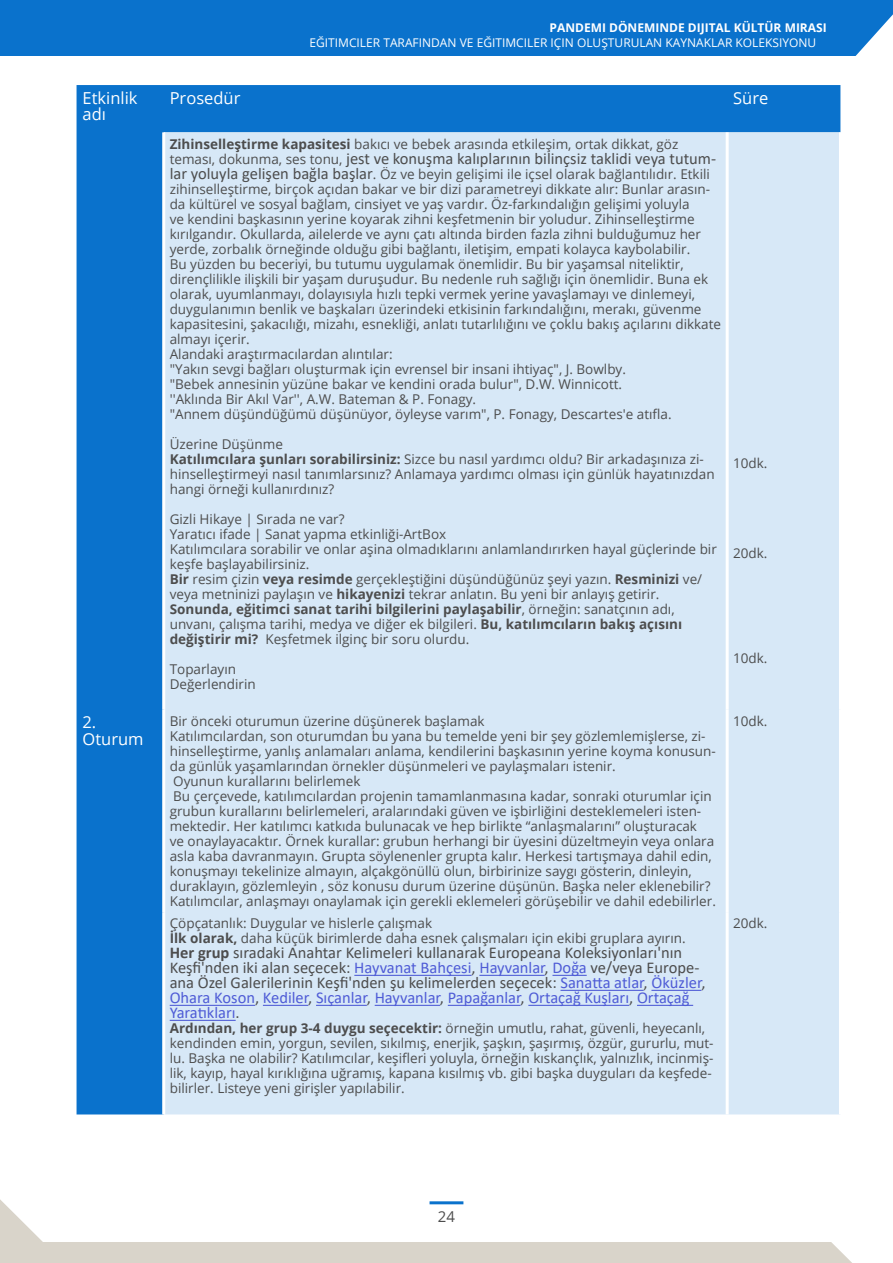
<style>
.page{position:relative;width:893px;height:1263px;background:#fff}
.page>*{position:absolute;margin:0;border:0;box-sizing:border-box;transform-origin:0 0}
.t1{font:16.5px/15px "Calibri";color:#4d4d4d}
.t2{font:16.5px/16.5px "Open Sans";color:#fff}
.t3{font:15px "Open Sans";color:#4d4d4d}
.t4{font:13.5px/15px "Open Sans";color:#4d4d4d}
.t5{font:12px "Open Sans";color:#fff}
.t6{font:700 12px "Open Sans";color:#fff}
.s1{font-weight:700}
.s2{font-family:"Open Sans";font-size:13.5px}
.s3{font-family:"Calibri";font-size:16.5px}
.s4{color:#4f5cd6}
</style>
<div class="page">
<div style="left:0;top:0;width:893px;height:56px;background:#0a72cc"></div>
<div style="left:0;top:1242px;width:893px;height:21px;background:#d9d4ca"></div>
<svg style="left:855px;top:14px;width:38px;height:42px"></svg>
<svg style="left:831px;top:1242px;width:62px;height:21px"></svg>
<hr style="left:430px;top:1201px;width:33px;height:3px;background:#0a72cc">
<svg style="left:0;top:1199px;width:43px;height:43px"></svg>
<div style="left:77px;top:85px;width:763px;height:1029px;background:#0a72cc"></div>
<div style="left:165px;top:132px;width:674px;height:982px;background:#d7e8f7"></div>
<hr style="left:162px;top:132px;width:3px;height:578px;background:#fff">
<hr style="left:839px;top:132px;width:3px;height:578px;background:#fff">
<hr style="left:162px;top:710px;width:3px;height:202px;background:#fff">
<hr style="left:839px;top:710px;width:3px;height:202px;background:#fff">
<hr style="left:162px;top:912px;width:3px;height:202px;background:#fff">
<hr style="left:839px;top:912px;width:3px;height:202px;background:#fff">
<hr style="left:726px;top:132px;width:3px;height:578px;background:#fff">
<hr style="left:726px;top:710px;width:3px;height:202px;background:#fff">
<hr style="left:726px;top:912px;width:3px;height:202px;background:#fff">
<hr style="left:354px;top:975px;width:118px;height:1px;background:#4f5cd6">
<hr style="left:479px;top:975px;width:66px;height:1px;background:#4f5cd6">
<hr style="left:552px;top:975px;width:35px;height:1px;background:#4f5cd6">
<hr style="left:560px;top:990px;width:84px;height:1px;background:#4f5cd6">
<hr style="left:651px;top:990px;width:50px;height:1px;background:#4f5cd6">
<hr style="left:170px;top:1005px;width:85px;height:1px;background:#4f5cd6">
<hr style="left:263px;top:1005px;width:45px;height:1px;background:#4f5cd6">
<hr style="left:316px;top:1005px;width:51px;height:1px;background:#4f5cd6">
<hr style="left:375px;top:1005px;width:65px;height:1px;background:#4f5cd6">
<hr style="left:448px;top:1005px;width:72px;height:1px;background:#4f5cd6">
<hr style="left:528px;top:1005px;width:101px;height:1px;background:#4f5cd6">
<hr style="left:637px;top:1005px;width:56px;height:1px;background:#4f5cd6">
<hr style="left:170px;top:1020px;width:66px;height:1px;background:#4f5cd6">
<p class="t6" style="left:550px;top:19px;width:279px">PANDEMI DÖNEMINDE DIJITAL KÜLTÜR MIRASI</p>
<p class="t5" style="left:309px;top:34px;width:508px">EĞITIMCILER TARAFINDAN VE EĞITIMCILER IÇIN OLUŞTURULAN KAYNAKLAR KOLEKSIYONU</p>
<p class="t2" style="left:83px;top:89px;width:56px">Etkinlik adı</p>
<p class="t2" style="left:170px;top:89px;width:72px">Prosedür</p>
<p class="t2" style="left:733px;top:89px;width:37px">Süre</p>
<p class="t4" style="left:170px;top:136px;width:510px"><span class="s1">Zihinselleştirme kapasitesi</span> bakıcı ve bebek arasında etkileşim, ortak dikkat, göz</p>
<p class="t1" style="left:170px;top:150px;width:548px"><span class="s2">teması, dokunma, ses tonu,</span> jest ve konuşma kalıplarının bilinçsiz taklidi veya tutum-</p>
<p class="t4" style="left:170px;top:166px;width:553px"><span class="s3">lar yoluyla gelişen bağla başlar</span>. Öz ve beyin gelişimi ile içsel olarak bağlantılıdır. Etkili zihinselleştirme, birçok açıdan bakar ve bir dizi parametreyi dikkate alır: Bunlar arasın&shy;da kültürel ve sosyal bağlam, cinsiyet ve yaş vardır. Öz-farkındalığın gelişimi yoluyla<br>ve kendini başkasının yerine koyarak zihni keşfetmenin bir yoludur. Zihinselleştirme kırılgandır. Okullarda, ailelerde ve aynı çatı altında birden fazla zihni bulduğumuz her yerde, zorbalık örneğinde olduğu gibi bağlantı, iletişim, empati kolayca kaybolabilir.<br>Bu yüzden bu beceriyi, bu tutumu uygulamak önemlidir. Bu bir yaşamsal niteliktir, dirençlilikle ilişkili bir yaşam duruşudur. Bu nedenle ruh sağlığı için önemlidir. Buna ek olarak, uyumlanmayı, dolayısıyla hızlı tepki vermek yerine yavaşlamayı ve dinlemeyi, duygulanımın benlik ve başkaları üzerindeki etkisinin farkındalığını, merakı, güvenme kapasitesini, şakacılığı, mizahı, esnekliği, anlatı tutarlılığını ve çoklu bakış açılarını dikkate almayı içerir.<br>Alandaki araştırmacılardan alıntılar:<br>"Yakın sevgi bağları oluşturmak için evrensel bir insani ihtiyaç", J. Bowlby.<br>"Bebek annesinin yüzüne bakar ve kendini orada bulur", D.W. Winnicott.<br>''Aklında Bir Akıl Var'', A.W. Bateman &amp; P. Fonagy.<br>"Annem düşündüğümü düşünüyor, öyleyse varım", P. Fonagy, Descartes'e atıfla.</p>
<p class="t4" style="left:170px;top:436px;width:546px">Üzerine Düşünme<br><span class="s1">Katılımcılara şunları sorabilirsiniz:</span> Sizce bu nasıl yardımcı oldu? Bir arkadaşınıza zi&shy;hinselleştirmeyi nasıl tanımlarsınız? Anlamaya yardımcı olması için günlük hayatınızdan hangi örneği kullanırdınız?</p>
<p class="t4" style="left:170px;top:511px;width:549px">Gizli Hikaye | Sırada ne var?<br>Yaratıcı ifade | Sanat yapma etkinliği-ArtBox<br>Katılımcılara sorabilir ve onlar aşina olmadıklarını anlamlandırırken hayal güçlerinde bir keşfe başlayabilirsiniz.<br><span class="s1">Bir</span> resim çizin <span class="s1">veya resimde</span> gerçekleştiğini düşündüğünüz şeyi yazın. <span class="s1">Resminizi</span> ve/ veya metninizi paylaşın ve <span class="s1">hikayenizi</span> tekrar anlatın. Bu yeni bir anlayış getirir.<br><span class="s1">Sonunda, eğitimci sanat tarihi bilgilerini paylaşabilir</span>, örneğin: sanatçının adı, unvanı, çalışma tarihi, medya ve diğer ek bilgileri. <span class="s1">Bu, katılımcıların bakış açısını değiştirir mi?</span> Keşfetmek ilginç bir soru olurdu.</p>
<p class="t4" style="left:170px;top:661px;width:88px">Toparlayın<br>Değerlendirin</p>
<p class="t4" style="left:733px;top:455px;width:36px">10dk.</p>
<p class="t4" style="left:733px;top:545px;width:36px">20dk.</p>
<p class="t4" style="left:733px;top:650px;width:36px">10dk.</p>
<p class="t2" style="left:83px;top:714px;width:63px">2.<br>Oturum</p>
<p class="t4" style="left:170px;top:713px;width:548px">Bir önceki oturumun üzerine düşünerek başlamak<br>Katılımcılardan, son oturumdan bu yana bu temelde yeni bir şey gözlemlemişlerse, zi&shy;hinselleştirme, yanlış anlamaları anlama, kendilerini başkasının yerine koyma konusun&shy;da günlük yaşamlarından örnekler düşünmeleri ve paylaşmaları istenir.<br>Oyunun kurallarını belirlemek<br>Bu çerçevede, katılımcılardan projenin tamamlanmasına kadar, sonraki oturumlar için grubun kurallarını belirlemeleri, aralarındaki güven ve işbirliğini desteklemeleri isten&shy;mektedir. Her katılımcı katkıda bulunacak ve hep birlikte “anlaşmalarını” oluşturacak<br>ve onaylayacaktır. Örnek kurallar: grubun herhangi bir üyesini düzeltmeyin veya onlara asla kaba davranmayın. Grupta söylenenler grupta kalır. Herkesi tartışmaya dahil edin, konuşmayı tekelinize almayın, alçakgönüllü olun, birbirinize saygı gösterin, dinleyin, duraklayın, gözlemleyin , söz konusu durum üzerine düşünün. Başka neler eklenebilir?<br>Katılımcılar, anlaşmayı onaylamak için gerekli eklemeleri görüşebilir ve dahil edebilirler.</p>
<p class="t4" style="left:733px;top:713px;width:36px">10dk.</p>
<p class="t4" style="left:170px;top:916px;width:517px">Çöpçatanlık: Duygular ve hislerle çalışmak<br><span class="s1">İlk olarak,</span> daha küçük birimlerde daha esnek çalışmaları için ekibi gruplara ayırın.</p>
<p class="t1" style="left:170px;top:945px;width:537px"><span class="s1">Her grup</span> sıradaki Anahtar Kelimeleri kullanarak Europeana Koleksiyonları'nın Keşfi'nden iki alan seçecek: <span class="s4">Hayvanat Bahçesi</span>, <span class="s4">Hayvanlar</span>, <span class="s4">Doğa</span> ve/veya Europe&shy;ana Özel Galerilerinin Keşfi'nden şu kelimelerden seçecek: <span class="s4">Sanatta atlar</span>, <span class="s4">Öküzler</span>, <span class="s4">Ohara Koson</span>, <span class="s4">Kediler</span>, <span class="s4">Sıçanlar</span>, <span class="s4">Hayvanlar</span>, <span class="s4">Papağanlar</span>, <span class="s4">Ortaçağ Kuşları</span>, <span class="s4">Ortaçağ Yaratıkları</span>.</p>
<p class="t4" style="left:170px;top:1021px;width:545px"><span class="s1">Ardından, her grup 3-4 duygu seçecektir:</span> örneğin umutlu, rahat, güvenli, heyecanlı, kendinden emin, yorgun, sevilen, sıkılmış, enerjik, şaşkın, şaşırmış, özgür, gururlu, mut&shy;lu. Başka ne olabilir? Katılımcılar, keşifleri yoluyla, örneğin kıskançlık, yalnızlık, incinmiş&shy;lik, kayıp, hayal kırıklığına uğramış, kapana kısılmış vb. gibi başka duyguları da keşfede&shy;bilirler. Listeye yeni girişler yapılabilir.</p>
<p class="t4" style="left:733px;top:916px;width:36px">20dk.</p>
<p class="t3" style="left:438px;top:1206px;width:19px">24</p>
</div>
